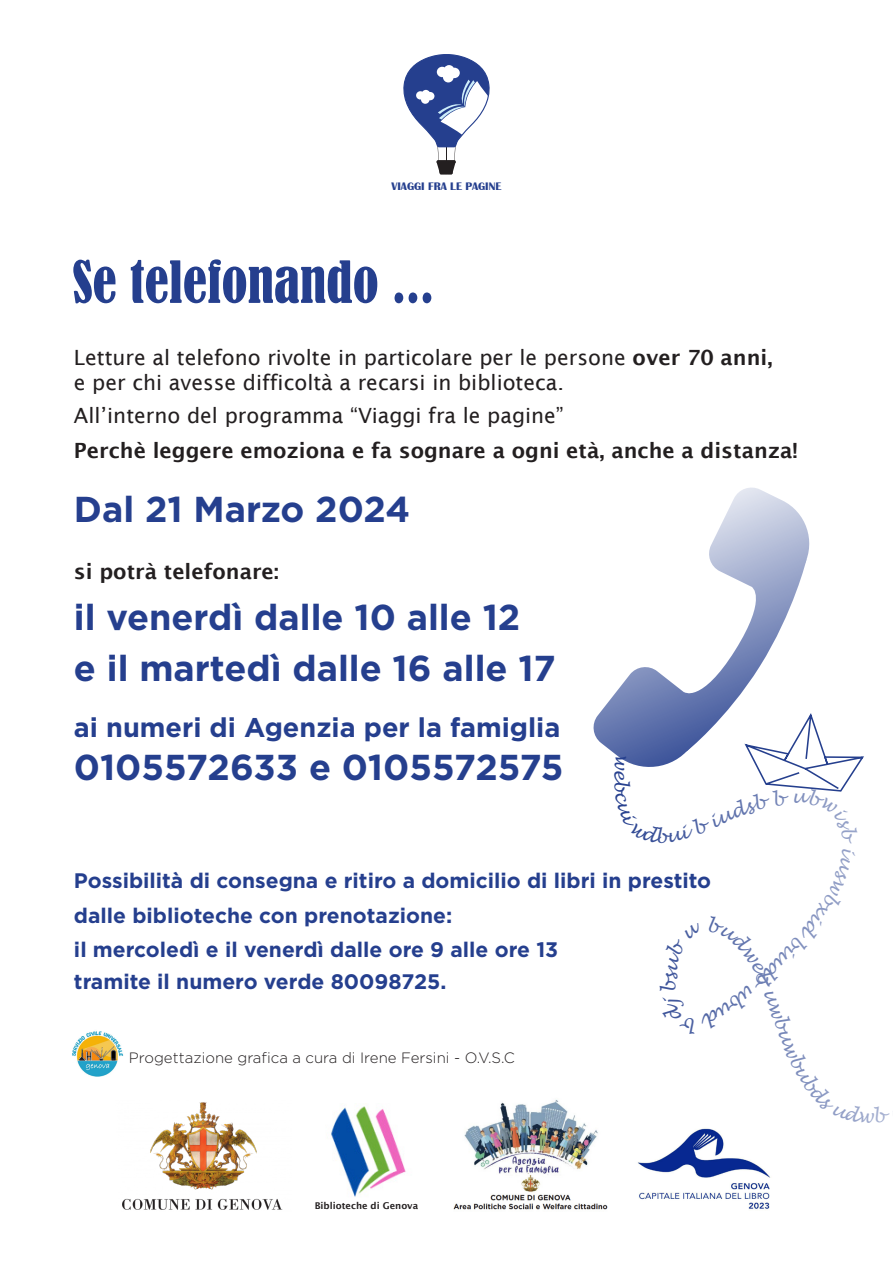
<style>
.page{position:relative;width:893px;height:1263px;background:#fff}
.page>*{position:absolute;margin:0;border:0;box-sizing:border-box;transform-origin:0 0}
.t1{font:condensed 54px "Bernard";color:#253f8e}
.t2{font:700 36px "Gotham";color:#253f8e}
.t3{font:700 27px "Gotham";color:#253f8e}
.t4{font:700 21px "Gotham";color:#253f8e}
.t5{font:21px "Lucida Sans";color:#231f20}
.t6{font:600 21px "Lucida Sans";color:#231f20}
.t7{font:italic 18.75px "Lucida Handwriting";color:#253f8e}
.t8{font:300 15px "Gotham";color:#231f20}
.t9{font:700 11.25px "Britannic";color:#253f8e}
.t10{font:600 9.3px "Lucida Sans";color:#231f20}
.s1{font-weight:600}
</style>
<div class="page">
<svg style="left:403px;top:54px;width:87px;height:120px"></svg>
<img style="left:122px;top:1102px;width:161px;height:108px">
<img style="left:331px;top:1106px;width:75px;height:91px">
<img style="left:638px;top:1128px;width:133px;height:82px">
<img style="left:453px;top:1099px;width:155px;height:111px">
<img style="left:72px;top:1031px;width:52px;height:46px">
<svg style="left:591px;top:487px;width:273px;height:637px"></svg>
<p class="t9" style="left:391px;top:180px;width:111px">VIAGGI FRA LE PAGINE</p>
<p class="t1" style="left:72px;top:251px;width:363px">Se telefonando ...</p>
<p class="t5" style="left:74px;top:345px;width:700px">Letture al telefono rivolte in particolare per le persone <span class="s1">over 70 anni,</span></p>
<p class="t5" style="left:74px;top:371px;width:492px">e per chi avesse difficoltà a recarsi in biblioteca.</p>
<p class="t5" style="left:74px;top:404px;width:491px">All’interno del programma “Viaggi fra le pagine”</p>
<p class="t6" style="left:74px;top:438px;width:725px">Perchè leggere emoziona e fa sognare a ogni età, anche a distanza!</p>
<p class="t2" style="left:74px;top:489px;width:338px">Dal 21 Marzo 2024</p>
<p class="t6" style="left:74px;top:560px;width:207px">si potrà telefonare:</p>
<p class="t2" style="left:74px;top:597px;width:448px">il venerdì dalle 10 alle 12</p>
<p class="t2" style="left:74px;top:648px;width:483px">e il martedì dalle 16 alle 17</p>
<p class="t3" style="left:74px;top:712px;width:488px">ai numeri di Agenzia per la famiglia</p>
<p class="t2" style="left:74px;top:747px;width:491px">0105572633 e 0105572575</p>
<p class="t4" style="left:74px;top:868px;width:639px">Possibilità di consegna e ritiro a domicilio di libri in prestito</p>
<p class="t4" style="left:74px;top:903px;width:380px">dalle biblioteche con prenotazione:</p>
<p class="t4" style="left:74px;top:937px;width:486px">il mercoledì e il venerdì dalle ore 9 alle ore 13</p>
<p class="t4" style="left:74px;top:969px;width:374px">tramite il numero verde 80098725.</p>
<p class="t7" style="left:658px;top:993px;width:19px;rotate:-90deg">b</p>
<p class="t8" style="left:129px;top:1049px;width:388px">Progettazione grafica a cura di Irene Fersini - O.V.S.C</p>
<p class="t10" style="left:315px;top:1200px;width:105px">Biblioteche di Genova</p>
<p class="t7" style="left:697px;top:1036px;width:14px;rotate:-180deg">b</p>
<p class="t7" style="left:791px;top:785px;width:16px">u</p>
</div>
